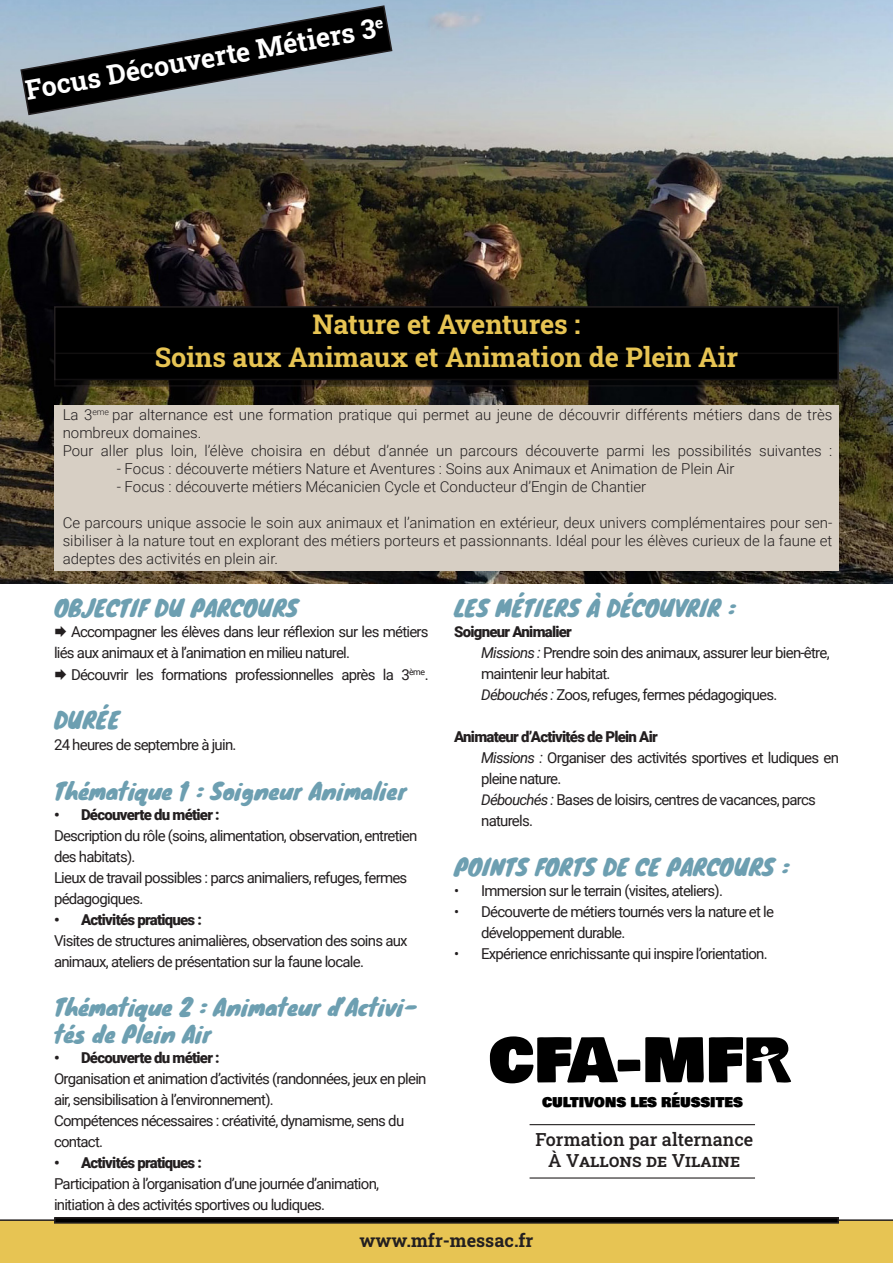
<style>
.page{position:relative;width:893px;height:1263px;background:#fff}
.page>*{position:absolute;margin:0;border:0;box-sizing:border-box;transform-origin:0 0}
.t1{font:60px "Bowlby One SC";color:#000}
.t2{font:27px "Roboto Slab";color:#e7c453}
.t3{font:27px "Roboto Slab";color:#fff}
.t4{font:22.5px/27px "Knewave";color:#6d9fb1}
.t5{font:18px "Roboto Slab";color:#231f20}
.t6{font:15px/21px "Roboto";letter-spacing:-.05em;color:#231f20}
.t7{font:300 15px/18px "Roboto";color:#231f20}
.t8{font:900 15px "Roboto";letter-spacing:-.05em;color:#231f20}
.t9{font:13.5px "Bowlby One SC";color:#000}
.s1{font-style:italic}
</style>
<div class="page">
<img style="left:0;top:0;width:893px;height:583px">
<div style="left:54px;top:406px;width:785px;height:165px;background:#d7cfc4"></div>
<div style="left:55px;top:307px;width:783px;height:72px;background:#000"></div>
<div style="left:54px;top:306px;width:785px;height:74px;border:2px solid #231f20"></div>
<div style="left:55px;top:353px;width:783px;height:33px;background:#000"></div>
<div style="left:54px;top:353px;width:785px;height:34px;border:2px solid #231f20"></div>
<svg style="left:19px;top:4px;width:374px;height:112px;background:#68727b"></svg>
<hr style="left:530px;top:1124px;width:225px;height:1px;background:#231f20">
<hr style="left:530px;top:1177px;width:225px;height:1px;background:#231f20">
<svg style="left:746px;top:1037px;width:45px;height:45px"></svg>
<div style="left:0;top:1219px;width:893px;height:44px;background:#e7c453"></div>
<div style="left:55px;top:1218px;width:783px;height:5px;background:#000"></div>
<div style="left:54px;top:1217px;width:785px;height:7px;border:2px solid #231f20"></div>
<p class="t3" style="left:22px;top:72px;width:365px;rotate:-10deg">Focus Découverte Métiers 3<sup>e</sup></p>
<p class="t2" style="left:312px;top:306px;width:270px">Nature et Aventures :</p>
<p class="t2" style="left:155px;top:339px;width:585px">Soins aux Animaux et Animation de Plein Air</p>
<p class="t7" style="left:63px;top:405px;width:771px">La 3<sup>eme</sup> par alternance est une formation pratique qui permet au jeune de découvrir différents métiers dans de très nombreux domaines.</p>
<p class="t7" style="left:63px;top:441px;width:771px">Pour aller plus loin, l’élève choisira en début d’année un parcours découverte parmi les possibilités suivantes :</p>
<p class="t7" style="left:117px;top:459px;width:619px">- Focus : découverte métiers Nature et Aventures : Soins aux Animaux et Animation de Plein Air</p>
<p class="t7" style="left:117px;top:477px;width:531px">- Focus : découverte métiers Mécanicien Cycle et Conducteur d’Engin de Chantier</p>
<p class="t7" style="left:63px;top:513px;width:771px;text-align:justify">Ce parcours unique associe le soin aux animaux et l’animation en extérieur, deux univers complémentaires pour sen&shy;sibiliser à la nature tout en explorant des métiers porteurs et passionnants. Idéal pour les élèves curieux de la faune et adeptes des activités en plein air.</p>
<p class="t4" style="left:54px;top:594px;width:246px">OBJECTIF DU PARCOURS</p>
<p class="t6" style="left:54px;top:621px;width:376px">◻ Accompagner les élèves dans leur réflexion sur les métiers liés aux animaux et à l’animation en milieu naturel.</p>
<p class="t6" style="left:54px;top:663px;width:376px">◻ Découvrir les formations professionnelles après la 3<sup>ème</sup>.</p>
<p class="t4" style="left:54px;top:706px;width:67px">DURÉE</p>
<p class="t6" style="left:54px;top:733px;width:184px">24 heures de septembre à juin.</p>
<p class="t4" style="left:54px;top:776px;width:354px">Thématique 1 : Soigneur Animalier</p>
<p class="t8" style="left:54px;top:804px;width:167px">• Découverte du métier :</p>
<p class="t6" style="left:54px;top:824px;width:365px">Description du rôle (soins, alimentation, observation, entretien des habitats).</p>
<p class="t6" style="left:54px;top:866px;width:355px">Lieux de travail possibles : parcs animaliers, refuges, fermes pédagogiques.</p>
<p class="t8" style="left:54px;top:909px;width:149px">• Activités pratiques :</p>
<p class="t6" style="left:54px;top:929px;width:355px">Visites de structures animalières, observation des soins aux animaux, ateliers de présentation sur la faune locale.</p>
<p class="t4" style="left:54px;top:992px;width:365px">Thématique 2 : Animateur d’Activi&shy;tés de Plein Air</p>
<p class="t8" style="left:54px;top:1047px;width:167px">• Découverte du métier :</p>
<p class="t6" style="left:54px;top:1067px;width:374px">Organisation et animation d’activités (randonnées, jeux en plein air, sensibilisation à l’environnement).</p>
<p class="t6" style="left:54px;top:1109px;width:352px">Compétences nécessaires : créativité, dynamisme, sens du contact.</p>
<p class="t8" style="left:54px;top:1152px;width:149px">• Activités pratiques :</p>
<p class="t6" style="left:54px;top:1172px;width:327px">Participation à l’organisation d’une journée d’animation,</p>
<p class="t6" style="left:54px;top:1193px;width:273px">initiation à des activités sportives ou ludiques.</p>
<p class="t4" style="left:454px;top:594px;width:283px">LES MÉTIERS À DÉCOUVRIR :</p>
<p class="t8" style="left:454px;top:621px;width:119px">Soigneur Animalier</p>
<p class="t6" style="left:481px;top:642px;width:350px"><span class="s1">Missions :</span> Prendre soin des animaux, assurer leur bien-être, maintenir leur habitat.</p>
<p class="t6" style="left:481px;top:684px;width:298px"><span class="s1">Débouchés :</span> Zoos, refuges, fermes pédagogiques.</p>
<p class="t8" style="left:454px;top:726px;width:205px">Animateur d’Activités de Plein Air</p>
<p class="t6" style="left:481px;top:747px;width:359px"><span class="s1">Missions :</span> Organiser des activités sportives et ludiques en pleine nature.</p>
<p class="t6" style="left:481px;top:789px;width:336px"><span class="s1">Débouchés :</span> Bases de loisirs, centres de vacances, parcs naturels.</p>
<p class="t4" style="left:454px;top:852px;width:337px">POINTS FORTS DE CE PARCOURS :</p>
<p class="t6" style="left:454px;top:879px;width:270px">• Immersion sur le terrain (visites, ateliers).</p>
<p class="t6" style="left:454px;top:900px;width:321px">• Découverte de métiers tournés vers la nature et le</p>
<p class="t6" style="left:481px;top:921px;width:146px">développement durable.</p>
<p class="t6" style="left:454px;top:942px;width:315px">• Expérience enrichissante qui inspire l’orientation.</p>
<p class="t1" style="left:489px;top:1015px;width:256px">CFA-MF</p>
<p class="t9" style="left:542px;top:1092px;width:202px">CULTIVONS LES RÉUSSITES</p>
<p class="t5" style="left:535px;top:1127px;width:219px">Formation par alternance</p>
<p class="t5" style="left:548px;top:1148px;width:194px">À Vallons de Vilaine</p>
<p class="t5" style="left:360px;top:1228px;width:175px">www.mfr-messac.fr</p>
</div>
